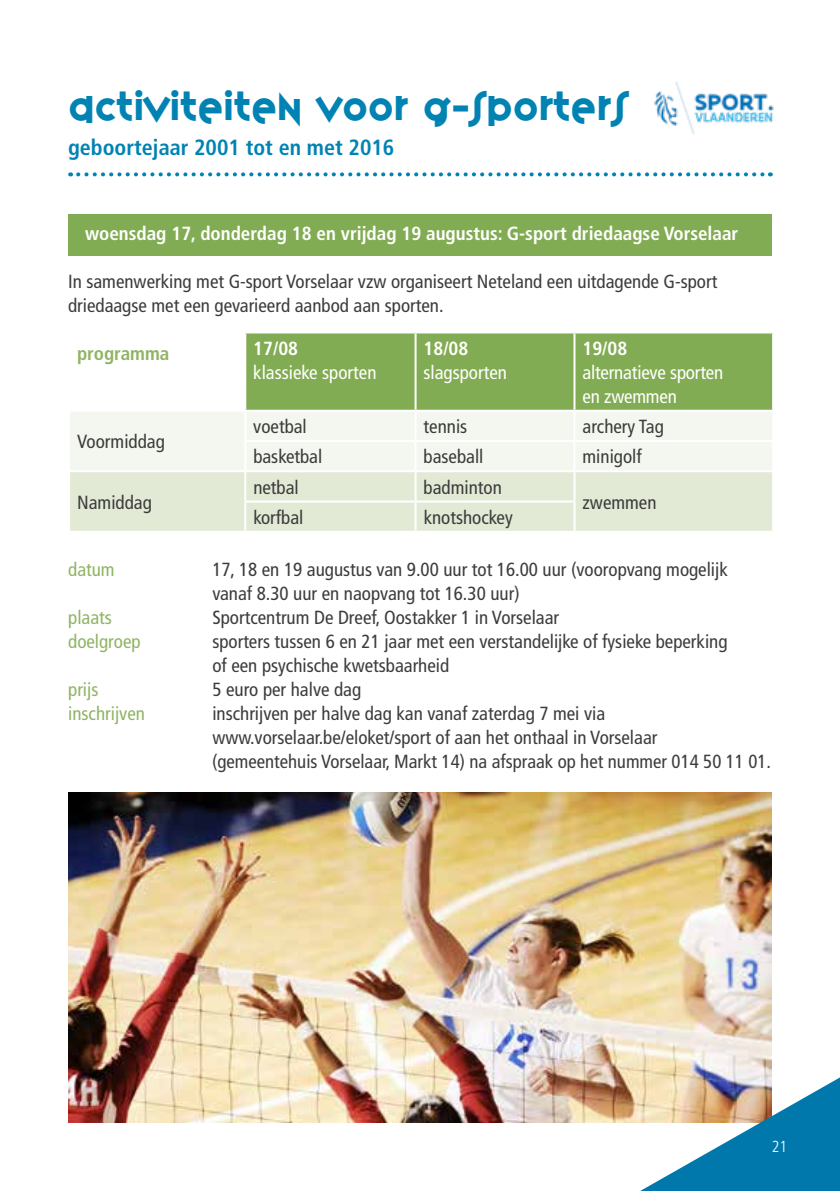
<style>
.page{position:relative;width:840px;height:1191px;background:#fff}
.page>*{position:absolute;margin:0;border:0;box-sizing:border-box;transform-origin:0 0}
.t1{font:36px "Variex OT";letter-spacing:-.01em;color:#0083b3}
.t2{font:700 condensed 22px "Frutiger";color:#0083b3}
.t3{font:condensed 19px/24px "Frutiger";color:#3c3c3b}
.t4{font:700 condensed 19px "Frutiger";color:#fff}
.t5{font:condensed 19px/24px "Frutiger";letter-spacing:-.01em;color:#fff}
.t6{font:condensed 19px "Frutiger";color:#90b464}
.t7{font:700 condensed 19px "Frutiger";color:#90b464}
.t8{font:300 condensed 16px "Frutiger";color:#fff}
</style>
<div class="page">
<svg style="left:78px;top:172px;width:692px;height:4px"></svg>
<div style="left:68px;top:214px;width:703px;height:42px;background:#82ac53"></div>
<div style="left:246px;top:333px;width:525px;height:77px;background:#82ac53"></div>
<div style="left:70px;top:412px;width:701px;height:58px;background:#f4f7ef"></div>
<div style="left:70px;top:472px;width:701px;height:59px;background:#e2ead6"></div>
<hr style="left:414px;top:333px;width:2px;height:77px;background:#fff">
<hr style="left:573px;top:333px;width:2px;height:77px;background:#fff">
<hr style="left:244px;top:412px;width:2px;height:28px;background:#fff">
<hr style="left:414px;top:412px;width:2px;height:28px;background:#fff">
<hr style="left:573px;top:412px;width:2px;height:28px;background:#fff">
<hr style="left:244px;top:440px;width:171px;height:2px;background:#fff">
<hr style="left:244px;top:442px;width:2px;height:28px;background:#fff">
<hr style="left:415px;top:440px;width:159px;height:2px;background:#fff">
<hr style="left:414px;top:442px;width:2px;height:28px;background:#fff">
<hr style="left:574px;top:440px;width:199px;height:2px;background:#fff">
<hr style="left:573px;top:442px;width:2px;height:28px;background:#fff">
<hr style="left:244px;top:472px;width:2px;height:28px;background:#fff">
<hr style="left:414px;top:472px;width:2px;height:28px;background:#fff">
<hr style="left:573px;top:472px;width:2px;height:28px;background:#fff">
<hr style="left:244px;top:500px;width:171px;height:2px;background:#fff">
<hr style="left:244px;top:502px;width:2px;height:29px;background:#fff">
<hr style="left:415px;top:500px;width:160px;height:2px;background:#fff">
<hr style="left:414px;top:502px;width:2px;height:29px;background:#fff">
<hr style="left:573px;top:502px;width:2px;height:29px;background:#fff">
<img style="left:654px;top:81px;width:120px;height:53px">
<img style="left:68px;top:792px;width:703px;height:331px">
<svg style="left:639px;top:1077px;width:200px;height:114px"></svg>
<h1 class="t1" style="left:68px;top:89px;width:562px">ACTIVITEITEN VOOR G-SPORTERS</h1>
<p class="t2" style="left:68px;top:135px;width:327px">geboortejaar 2001 tot en met 2016</p>
<p class="t4" style="left:85px;top:222px;width:654px">woensdag 17, donderdag 18 en vrijdag 19 augustus: G-sport driedaagse Vorselaar</p>
<p class="t3" style="left:68px;top:270px;width:650px">In samenwerking met G-sport Vorselaar vzw organiseert Neteland een uitdagende G-sport driedaagse met een gevarieerd aanbod aan sporten.</p>
<p class="t7" style="left:77px;top:342px;width:94px">programma</p>
<p class="t4" style="left:253px;top:337px;width:46px">17/08</p>
<p class="t5" style="left:253px;top:360px;width:125px">klassieke sporten</p>
<p class="t4" style="left:423px;top:337px;width:46px">18/08</p>
<p class="t5" style="left:423px;top:360px;width:85px">slagsporten</p>
<p class="t4" style="left:582px;top:337px;width:46px">19/08</p>
<p class="t5" style="left:582px;top:360px;width:142px">alternatieve sporten en zwemmen</p>
<p class="t3" style="left:77px;top:430px;width:89px">Voormiddag</p>
<p class="t3" style="left:77px;top:490px;width:76px">Namiddag</p>
<p class="t3" style="left:253px;top:414px;width:55px">voetbal</p>
<p class="t3" style="left:423px;top:414px;width:45px">tennis</p>
<p class="t3" style="left:582px;top:414px;width:83px">archery Tag</p>
<p class="t3" style="left:253px;top:445px;width:70px">basketbal</p>
<p class="t3" style="left:423px;top:445px;width:61px">baseball</p>
<p class="t3" style="left:582px;top:445px;width:61px">minigolf</p>
<p class="t3" style="left:253px;top:475px;width:47px">netbal</p>
<p class="t3" style="left:423px;top:475px;width:80px">badminton</p>
<p class="t3" style="left:253px;top:505px;width:51px">korfbal</p>
<p class="t3" style="left:423px;top:505px;width:91px">knotshockey</p>
<p class="t3" style="left:582px;top:490px;width:75px">zwemmen</p>
<p class="t6" style="left:68px;top:558px;width:48px">datum</p>
<p class="t3" style="left:212px;top:558px;width:516px">17, 18 en 19 augustus van 9.00 uur tot 16.00 uur (vooropvang mogelijk vanaf 8.30 uur en naopvang tot 16.30 uur)</p>
<p class="t6" style="left:68px;top:606px;width:45px">plaats</p>
<p class="t3" style="left:212px;top:606px;width:348px">Sportcentrum De Dreef, Oostakker 1 in Vorselaar</p>
<p class="t6" style="left:68px;top:630px;width:74px">doelgroep</p>
<p class="t3" style="left:212px;top:630px;width:516px">sporters tussen 6 en 21 jaar met een verstandelijke of fysieke beperking of een psychische kwetsbaarheid</p>
<p class="t6" style="left:68px;top:678px;width:32px">prijs</p>
<p class="t3" style="left:212px;top:678px;width:150px">5 euro per halve dag</p>
<p class="t6" style="left:68px;top:702px;width:78px">inschrijven</p>
<p class="t3" style="left:212px;top:702px;width:557px">inschrijven per halve dag kan vanaf zaterdag 7 mei via www.vorselaar.be/eloket/sport of aan het onthaal in Vorselaar<br>(gemeentehuis Vorselaar, Markt 14) na afspraak op het nummer 014 50 11 01.</p>
<p class="t8" style="left:771px;top:1137px;width:17px">21</p>
</div>
